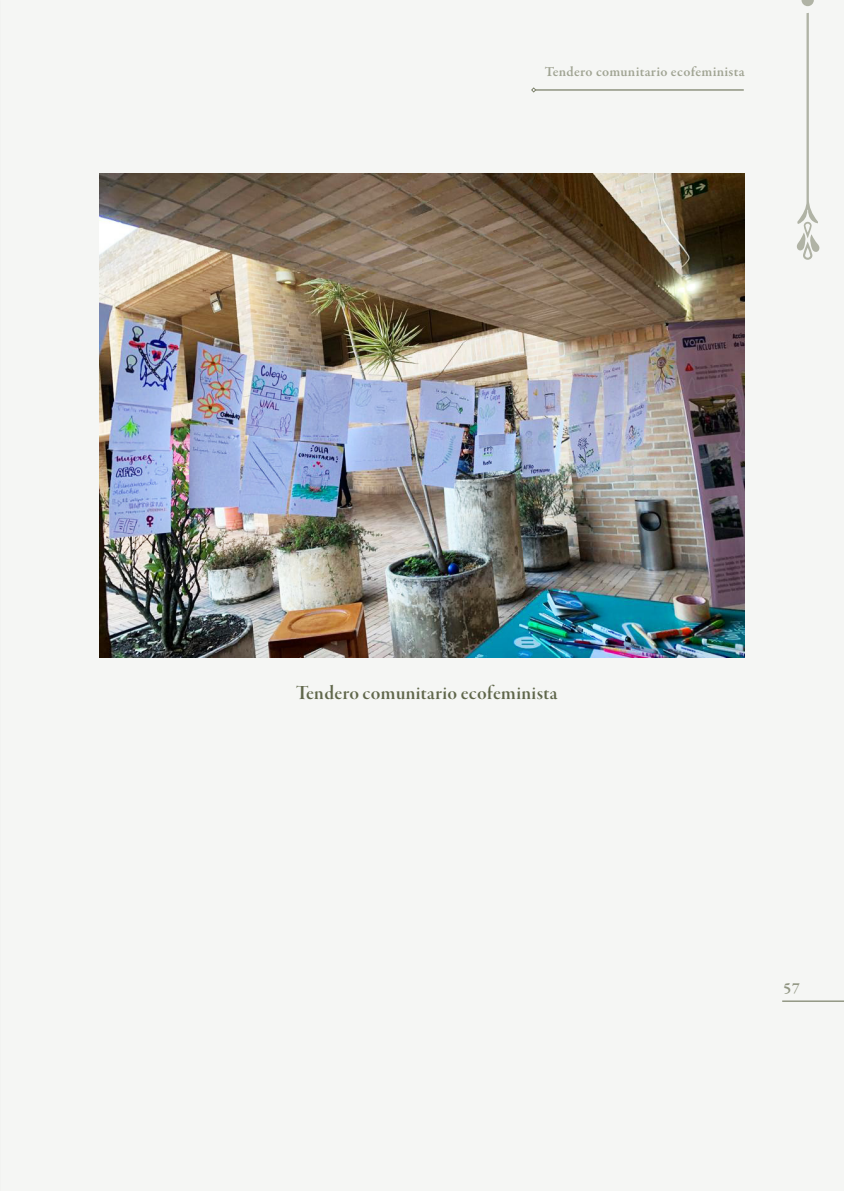
<style>
.page{position:relative;width:844px;height:1191px;background:#fff}
.page>*{position:absolute;margin:0;border:0;box-sizing:border-box;transform-origin:0 0}
.subt_1{font:21px "Garamond Premr Pro Smbd Disp";color:#60674b}
.t1{font:600 15.75px "Garamond Premr Pro";color:#909581}
.t2{font:600 14px "Garamond Premr Pro";letter-spacing:.025em;color:#a0a493}
</style>
<div class="page">
<div style="left:0;top:0;width:843px;height:1191px;background:#f5f6f4"></div>
<svg style="left:796px;top:13px;width:23px;height:247px"></svg>
<svg style="left:801px;top:0;width:12px;height:6px"></svg>
<hr style="left:782px;top:1000px;width:61px;height:1px;background:#60674b">
<hr style="left:533px;top:89px;width:210px;height:2px;background:#80856f">
<svg style="left:531px;top:87px;width:5px;height:6px"></svg>
<img style="left:99px;top:174px;width:645px;height:483px">
<p class="t2" style="left:544px;top:63px;width:201px">Tendero comunitario ecofeminista</p>
<p class="subt_1" style="left:296px;top:681px;width:263px">Tendero comunitario ecofeminista</p>
<p class="t1" style="left:783px;top:979px;width:18px">57</p>
</div>
